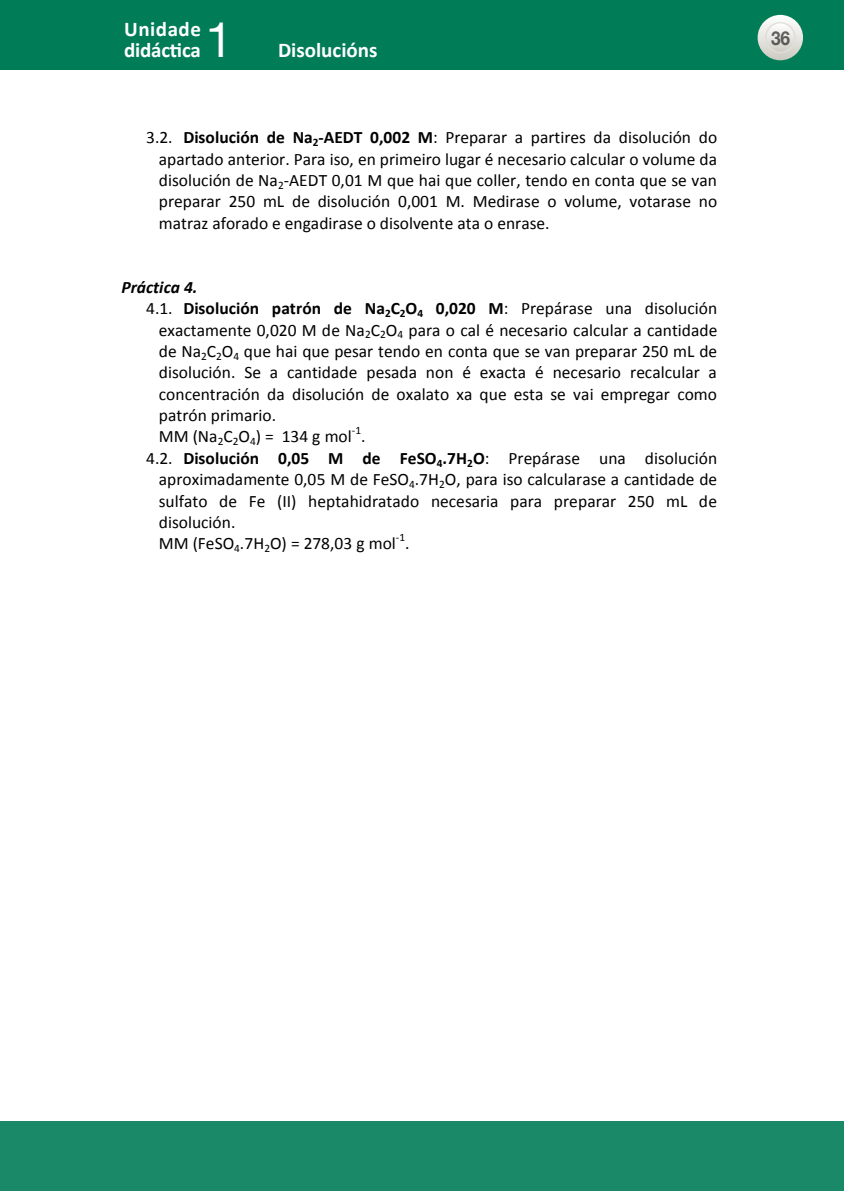
<style>
.page{position:relative;width:844px;height:1191px;background:#fff}
.page>*{position:absolute;margin:0;border:0;box-sizing:border-box;transform-origin:0 0}
.t1{font:49px "Helvetica Neue";color:#fff}
.t2{font:700 21px/21px "Calibri";color:#fff}
.t3{font:700 19.25px "Helvetica Neue";color:#000;scale:.9 1}
.t4{font:17.5px/21.3px "Calibri";color:#000;text-align:justify}
.t5{font:700 17.5px "Calibri";letter-spacing:.005em;color:#000}
.t6{font:italic 700 17.5px "Calibri";color:#000}
.t7{font:11.38px "Calibri";color:#000}
.s1{font-weight:700}
.s2{font-weight:400}
</style>
<div class="page">
<div style="left:0;top:0;width:843px;height:69px;background:#007c57"></div>
<svg style="left:757px;top:15px;width:45px;height:45px"></svg>
<svg style="left:765px;top:23px;width:29px;height:29px"></svg>
<div style="left:764px;top:22px;width:31px;height:31px;border:1px solid #e0ded8;border-radius:50%"></div>
<div style="left:0;top:1121px;width:843px;height:70px;background:#1a8968"></div>
<p class="t2" style="left:124px;top:19px;width:78px">Unidade didáctica</p>
<h1 class="t1" style="left:205px;top:11px;width:29px">1</h1>
<p class="t2" style="left:278px;top:40px;width:101px">Disolucións</p>
<p class="t4" style="left:159px;top:127px;width:559px;text-indent:-13px">3.2. <span class="s1">Disolución de Na</span><sub>2</sub><span class="s1">-AEDT 0,002 M</span>: Preparar a partires da disolución do apartado anterior. Para iso, en primeiro lugar é necesario calcular o volume da disolución de Na<sub>2</sub>-AEDT 0,01 M que hai que coller, tendo en conta que se van preparar 250 mL de disolución 0,001 M. Medirase o volume, votarase no matraz aforado e engadirase o disolvente ata o enrase.</p>
<p class="t6" style="left:121px;top:276px;width:78px">Práctica 4.</p>
<p class="t5" style="left:146px;top:297px;width:572px"><span class="s2">4.1.</span> Disolución patrón de Na<sub>2</sub>C<sub>2</sub>O<sub>4</sub> 0,020 M<span class="s2">: Prepárase una disolución</span></p>
<p class="t4" style="left:159px;top:319px;width:560px">exactamente 0,020 M de Na<sub>2</sub>C<sub>2</sub>O<sub>4</sub> para o cal é necesario calcular a cantidade</p>
<p class="t4" style="left:159px;top:340px;width:559px">de Na<sub>2</sub>C<sub>2</sub>O<sub>4</sub> que hai que pesar tendo en conta que se van preparar 250 mL de</p>
<p class="t4" style="left:159px;top:362px;width:559px">disolución. Se a cantidade pesada non é exacta é necesario recalcular a</p>
<p class="t4" style="left:159px;top:383px;width:559px">concentración da disolución de oxalato xa que esta se vai empregar como</p>
<p class="t4" style="left:159px;top:405px;width:119px">patrón primario.</p>
<p class="t4" style="left:159px;top:426px;width:194px">MM (Na<sub>2</sub>C<sub>2</sub>O<sub>4</sub>) = 134 g mol</p>
<p class="t7" style="left:352px;top:422px;width:11px">-1</p>
<p class="t4" style="left:361px;top:426px;width:6px">.</p>
<p class="t4" style="left:146px;top:447px;width:572px">4.2. <span class="s1">Disolución 0,05 M de FeSO</span><sub>4</sub><span class="s1">.7H</span><sub>2</sub><span class="s1">O</span>: Prepárase una disolución</p>
<p class="t4" style="left:159px;top:469px;width:560px">aproximadamente 0,05 M de FeSO<sub>4</sub>.7H<sub>2</sub>O, para iso calcularase a cantidade de</p>
<p class="t4" style="left:159px;top:490px;width:559px">sulfato de Fe (II) heptahidratado necesaria para preparar 250 mL de</p>
<p class="t4" style="left:159px;top:511px;width:78px">disolución.</p>
<p class="t4" style="left:159px;top:533px;width:238px">MM (FeSO<sub>4</sub>.7H<sub>2</sub>O) = 278,03 g mol</p>
<p class="t7" style="left:396px;top:529px;width:11px">-1</p>
<p class="t4" style="left:405px;top:533px;width:6px">.</p>
<p class="t3" style="left:770px;top:26px;width:23px">36</p>
</div>
